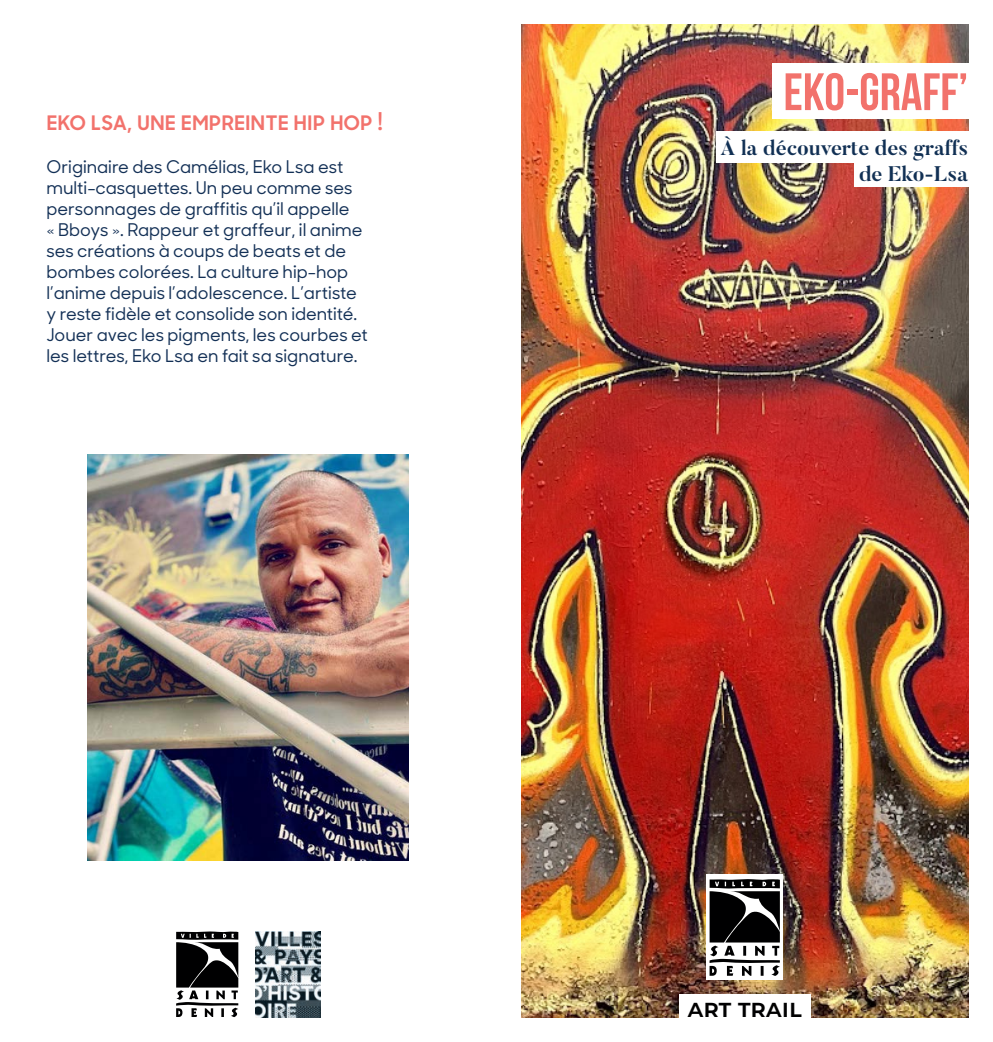
<style>
.page{position:relative;width:993px;height:1042px;background:#fff}
.page>*{position:absolute;margin:0;border:0;box-sizing:border-box;transform-origin:0 0}
.t1{font:700 52.5px "Bebas Neue";color:#f2726c}
.t2{font:600 24.5px "Sharp Sans No 1";color:#f2726c}
.t3{font:600 24.5px "Montserrat";color:#000001}
.t4{font:700 21px "Butler";color:#113054}
.t5{font:500 17.5px/21px "Sharp Sans No 1";color:#133056}
</style>
<div class="page">
<img style="left:88px;top:454px;width:320px;height:406px">
<img style="left:255px;top:931px;width:65px;height:86px">
<svg style="left:176px;top:931px;width:62px;height:86px"></svg>
<img style="left:521px;top:25px;width:446px;height:992px">
<div style="left:771px;top:63px;width:205px;height:56px;background:#fff"></div>
<div style="left:716px;top:131px;width:260px;height:32px;background:#fff"></div>
<div style="left:853px;top:151px;width:121px;height:36px;background:#fff"></div>
<div style="left:706px;top:874px;width:76px;height:106px;background:#fff"></div>
<svg style="left:709px;top:879px;width:70px;height:97px"></svg>
<div style="left:678px;top:993px;width:132px;height:25px;background:#fff"></div>
<p class="t2" style="left:46px;top:102px;width:338px">EKO LSA, UNE EMPREINTE HIP HOP !</p>
<p class="t5" style="left:46px;top:156px;width:307px">Originaire des Camélias, Eko Lsa est multi-casquettes. Un peu comme ses personnages de graffitis qu’il appelle</p>
<p class="t5" style="left:46px;top:219px;width:323px">« Bboys ». Rappeur et graffeur, il anime ses créations à coups de beats et de bombes colorées. La culture hip-hop l’anime depuis l’adolescence. L’artiste y reste fidèle et consolide son identité.<br>Jouer avec les pigments, les courbes et les lettres, Eko Lsa en fait sa signature.</p>
<p class="t1" style="left:783px;top:63px;width:186px">EKO-GRAFF’</p>
<p class="t4" style="left:720px;top:135px;width:249px">À la découverte des graffs</p>
<p class="t4" style="left:858px;top:160px;width:110px">de Eko-Lsa</p>
<p class="t3" style="left:687px;top:991px;width:115px">art trail</p>
</div>
